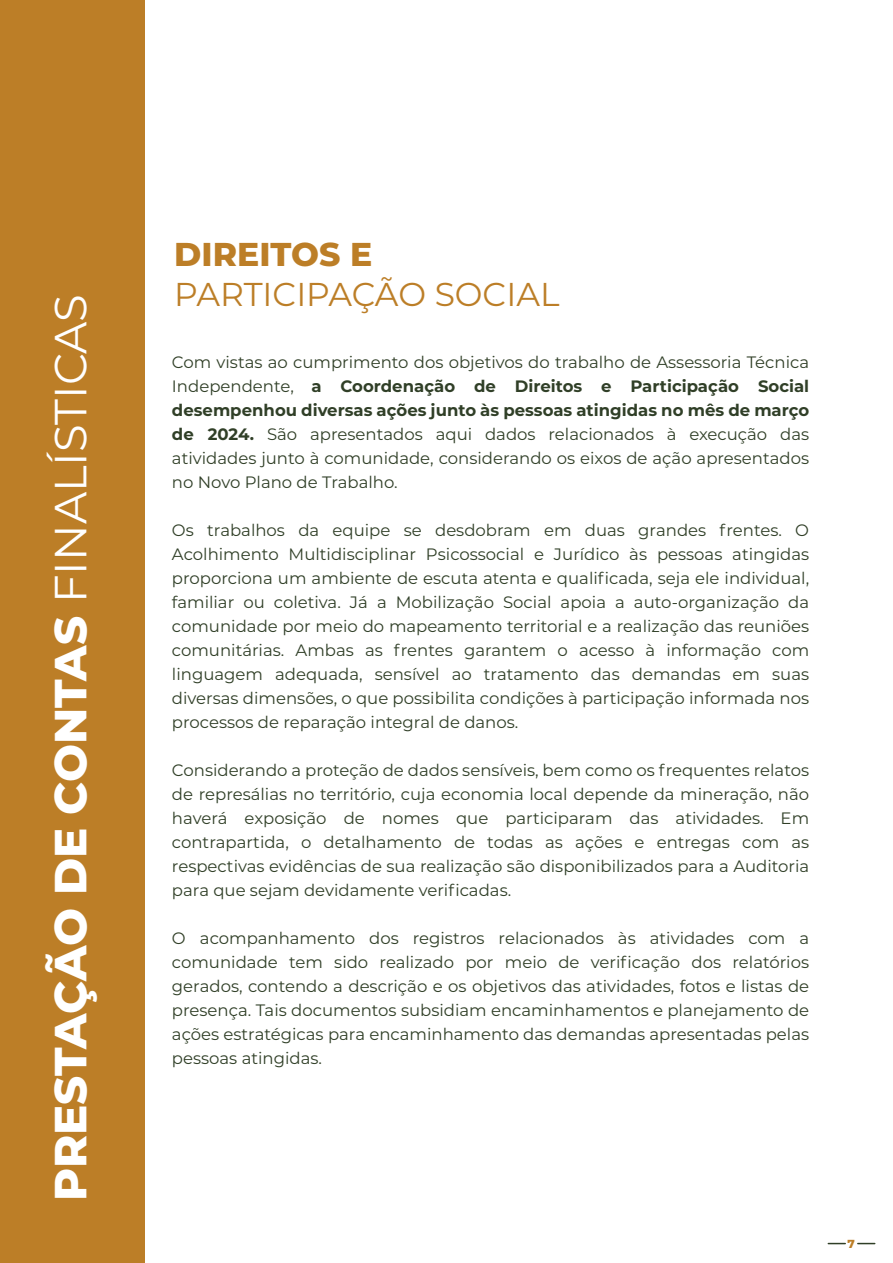
<style>
.page{position:relative;width:893px;height:1263px;background:#fff}
.page>*{position:absolute;margin:0;border:0;box-sizing:border-box;transform-origin:0 0}
.t1{font:800 45px "Montserrat";letter-spacing:-.01em;color:#fff}
.t2{font:33px "Montserrat";color:#bc7e27}
.t3{font:800 33px "Montserrat";color:#bc7e27}
.t4{font:16.5px/24px "Montserrat";color:#303f27;text-align:justify}
.t5{font:800 11.7px "Montserrat";color:#bc7e27}
.s1{font-weight:400}
.s2{font-weight:700}
</style>
<div class="page">
<div style="left:0;top:0;width:144px;height:1263px;background:#bc7e27"></div>
<svg style="left:858px;top:1243px;width:17px;height:1px"></svg>
<svg style="left:828px;top:1243px;width:17px;height:1px"></svg>
<h1 class="t1" style="left:37px;top:1201px;width:908px;rotate:-90deg">PRESTAÇÃO DE CONTAS <span class="s1">FINALÍSTICAS</span></h1>
<h2 class="t3" style="left:174px;top:230px;width:199px">DIREITOS E</h2>
<h2 class="t2" style="left:174px;top:271px;width:387px">PARTICIPAÇÃO SOCIAL</h2>
<p class="t4" style="left:172px;top:349px;width:639px">Com vistas ao cumprimento dos objetivos do trabalho de Assessoria Técnica Independente, <span class="s2">a Coordenação de Direitos e Participação Social desempenhou diversas ações junto às pessoas atingidas no mês de março de 2024.</span> São apresentados aqui dados relacionados à execução das atividades junto à comunidade, considerando os eixos de ação apresentados no Novo Plano de Trabalho.</p>
<p class="t4" style="left:172px;top:517px;width:639px">Os trabalhos da equipe se desdobram em duas grandes frentes. O Acolhimento Multidisciplinar Psicossocial e Jurídico às pessoas atingidas proporciona um ambiente de escuta atenta e qualificada, seja ele individual, familiar ou coletiva. Já a Mobilização Social apoia a auto-organização da comunidade por meio do mapeamento territorial e a realização das reuniões comunitárias. Ambas as frentes garantem o acesso à informação com linguagem adequada, sensível ao tratamento das demandas em suas diversas dimensões, o que possibilita condições à participação informada nos processos de reparação integral de danos.</p>
<p class="t4" style="left:172px;top:758px;width:639px">Considerando a proteção de dados sensíveis, bem como os frequentes relatos de represálias no território, cuja economia local depende da mineração, não haverá exposição de nomes que participaram das atividades. Em contrapartida, o detalhamento de todas as ações e entregas com as respectivas evidências de sua realização são disponibilizados para a Auditoria para que sejam devidamente verificadas.</p>
<p class="t4" style="left:172px;top:926px;width:639px">O acompanhamento dos registros relacionados às atividades com a comunidade tem sido realizado por meio de verificação dos relatórios gerados, contendo a descrição e os objetivos das atividades, fotos e listas de presença. Tais documentos subsidiam encaminhamentos e planejamento de ações estratégicas para encaminhamento das demandas apresentadas pelas pessoas atingidas.</p>
<p class="t5" style="left:847px;top:1235px;width:9px">7</p>
</div>
